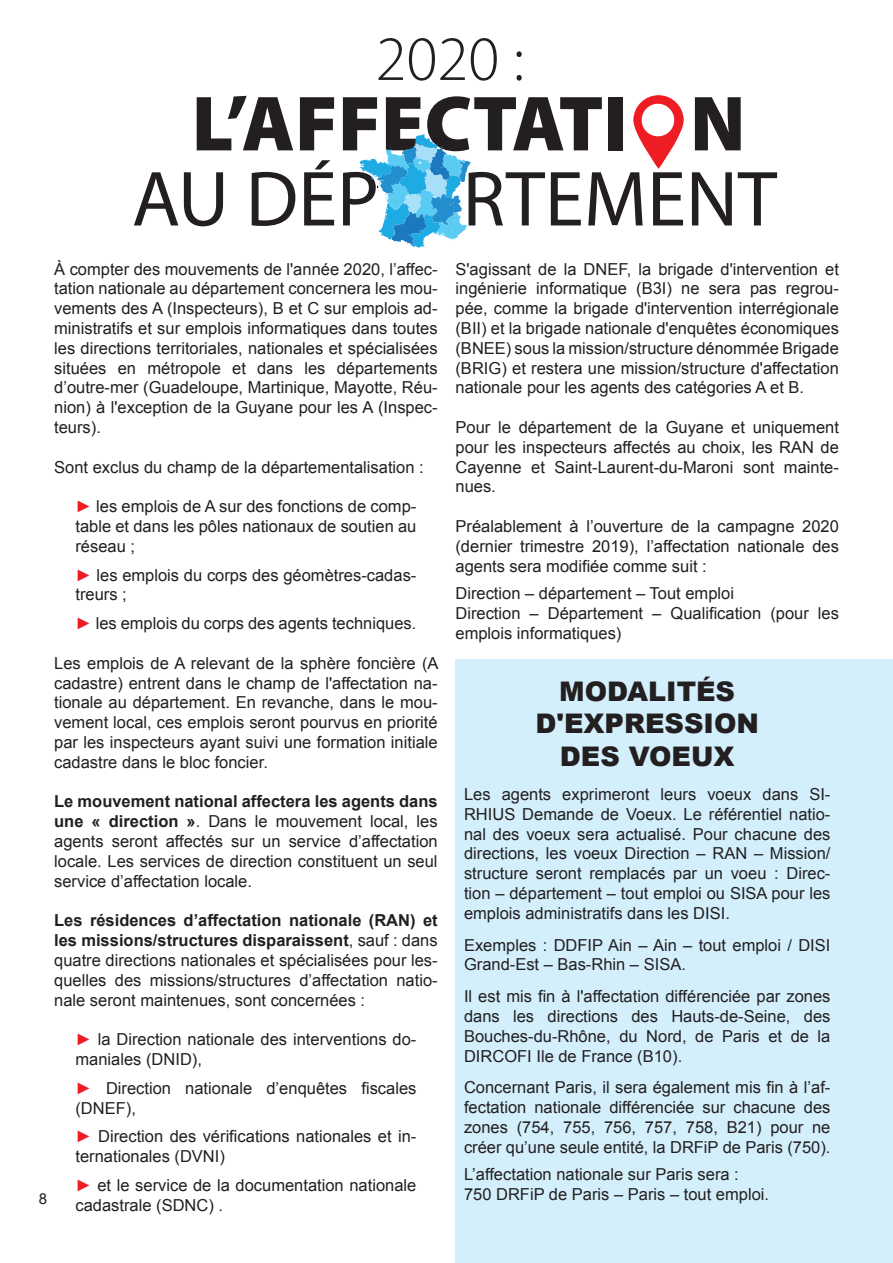
<style>
.page{position:relative;width:893px;height:1263px;background:#fff}
.page>*{position:absolute;margin:0;border:0;box-sizing:border-box;transform-origin:0 0}
.t1{font:900 27px "Arial";color:#231f20}
.t2{font:16.5px/19.8px "Arial";color:#231f20;text-align:justify}
.t3{font:15px "Arial";color:#231f20}
.s1{font-weight:700;color:#ee1d23}
.s2{font-weight:700}
</style>
<div class="page">
<div style="left:455px;top:659px;width:438px;height:604px;background:#d3effc"></div>
<svg style="left:197px;top:96px;width:96px;height:54px"></svg>
<svg style="left:300px;top:97px;width:34px;height:53px"></svg>
<svg style="left:695px;top:97px;width:46px;height:53px"></svg>
<svg style="left:134px;top:172px;width:44px;height:53px"></svg>
<svg style="left:184px;top:172px;width:39px;height:54px"></svg>
<svg style="left:252px;top:172px;width:43px;height:54px"></svg>
<svg style="left:304px;top:160px;width:30px;height:65px"></svg>
<svg style="left:653px;top:172px;width:30px;height:53px"></svg>
<svg style="left:692px;top:172px;width:40px;height:53px"></svg>
<svg style="left:738px;top:172px;width:39px;height:53px"></svg>
<svg style="left:633px;top:95px;width:51px;height:74px;fill:#ee1d23"></svg>
<div style="left:642px;top:104px;width:32px;height:32px;background:#fff;border-radius:50%"></div>
<svg style="left:343px;top:96px;width:300px;height:152px"></svg>
<svg style="left:378px;top:38px;width:25px;height:42px"></svg>
<svg style="left:409px;top:38px;width:56px;height:43px"></svg>
<svg style="left:471px;top:38px;width:26px;height:43px"></svg>
<svg style="left:516px;top:51px;width:6px;height:30px"></svg>
<p class="t2" style="left:54px;top:259px;width:385px">À compter des mouvements de l'année 2020, l’affec&shy;tation nationale au département concernera les mou&shy;vements des A (Inspecteurs), B et C sur emplois ad&shy;ministratifs et sur emplois informatiques dans toutes les directions territoriales, nationales et spécialisées situées en métropole et dans les départements d’outre-mer (Guadeloupe, Martinique, Mayotte, Réu&shy;nion) à l'exception de la Guyane pour les A (Inspec&shy;teurs).</p>
<p class="t2" style="left:54px;top:457px;width:371px">Sont exclus du champ de la départementalisation :</p>
<p class="t2" style="left:75px;top:497px;width:342px"><span class="s1">►</span> les emplois de A sur des fonctions de comp&shy;table et dans les pôles nationaux de soutien au réseau ;</p>
<p class="t2" style="left:75px;top:565px;width:342px"><span class="s1">►</span> les emplois du corps des géomètres-cadas&shy;treurs ;</p>
<p class="t2" style="left:75px;top:614px;width:342px"><span class="s1">►</span> les emplois du corps des agents techniques.</p>
<p class="t2" style="left:54px;top:653px;width:386px">Les emplois de A relevant de la sphère foncière (A cadastre) entrent dans le champ de l'affectation na&shy;tionale au département. En revanche, dans le mou&shy;vement local, ces emplois seront pourvus en priorité par les inspecteurs ayant suivi une formation initiale cadastre dans le bloc foncier.</p>
<p class="t2" style="left:54px;top:792px;width:385px"><span class="s2">Le mouvement national affectera les agents dans une « direction »</span>. Dans le mouvement local, les agents seront affectés sur un service d’affectation locale. Les services de direction constituent un seul service d’affectation locale.</p>
<p class="t2" style="left:54px;top:911px;width:385px"><span class="s2">Les résidences d’affectation nationale (RAN) et les missions/structures disparaissent</span>, sauf : dans quatre directions nationales et spécialisées pour les&shy;quelles des missions/structures d’affectation natio&shy;nale seront maintenues, sont concernées :</p>
<p class="t2" style="left:75px;top:1029px;width:342px"><span class="s1">►</span> la Direction nationale des interventions do&shy;maniales (DNID),</p>
<p class="t2" style="left:75px;top:1078px;width:342px"><span class="s1">►</span> Direction nationale d’enquêtes fiscales (DNEF),</p>
<p class="t2" style="left:75px;top:1127px;width:342px"><span class="s1">►</span> Direction des vérifications nationales et in&shy;ternationales (DVNI)</p>
<p class="t2" style="left:75px;top:1175px;width:342px"><span class="s1">►</span> et le service de la documentation nationale cadastrale (SDNC) .</p>
<p class="t3" style="left:39px;top:1189px;width:10px">8</p>
<p class="t2" style="left:455px;top:259px;width:385px">S'agissant de la DNEF, la brigade d'intervention et ingénierie informatique (B3I) ne sera pas regrou&shy;pée, comme la brigade d'intervention interrégionale (BII) et la brigade nationale d'enquêtes économiques (BNEE) sous la mission/structure dénommée Brigade (BRIG) et restera une mission/structure d'affectation nationale pour les agents des catégories A et B.</p>
<p class="t2" style="left:455px;top:417px;width:385px">Pour le département de la Guyane et uniquement pour les inspecteurs affectés au choix, les RAN de Cayenne et Saint-Laurent-du-Maroni sont mainte&shy;nues.</p>
<p class="t2" style="left:455px;top:516px;width:385px">Préalablement à l’ouverture de la campagne 2020 (dernier trimestre 2019), l’affectation nationale des agents sera modifiée comme suit :</p>
<p class="t2" style="left:455px;top:583px;width:280px">Direction – département – Tout emploi</p>
<p class="t2" style="left:455px;top:603px;width:385px">Direction – Département – Qualification (pour les emplois informatiques)</p>
<p class="t1" style="left:559px;top:672px;width:177px">MODALITÉS</p>
<p class="t1" style="left:535px;top:704px;width:225px">D'EXPRESSION</p>
<p class="t1" style="left:560px;top:736px;width:176px">DES VOEUX</p>
<p class="t2" style="left:464px;top:784px;width:368px">Les agents exprimeront leurs voeux dans SI-RHIUS Demande de Voeux. Le référentiel natio&shy;nal des voeux sera actualisé. Pour chacune des directions, les voeux Direction – RAN – Mission/ structure seront remplacés par un voeu : Direc&shy;tion – département – tout emploi ou SISA pour les emplois administratifs dans les DISI.</p>
<p class="t2" style="left:464px;top:935px;width:368px">Exemples : DDFIP Ain – Ain – tout emploi / DISI<br>Grand-Est – Bas-Rhin – SISA.</p>
<p class="t2" style="left:464px;top:987px;width:368px">Il est mis fin à l'affectation différenciée par zones dans les directions des Hauts-de-Seine, des Bouches-du-Rhône, du Nord, de Paris et de la DIRCOFI Ile de France (B10).</p>
<p class="t2" style="left:464px;top:1078px;width:368px">Concernant Paris, il sera également mis fin à l’af&shy;fectation nationale différenciée sur chacune des zones (754, 755, 756, 757, 758, B21) pour ne créer qu’une seule entité, la DRFiP de Paris (750).</p>
<p class="t2" style="left:464px;top:1164px;width:276px">L’affectation nationale sur Paris sera :</p>
<p class="t2" style="left:464px;top:1184px;width:307px">750 DRFiP de Paris – Paris – tout emploi.</p>
</div>
